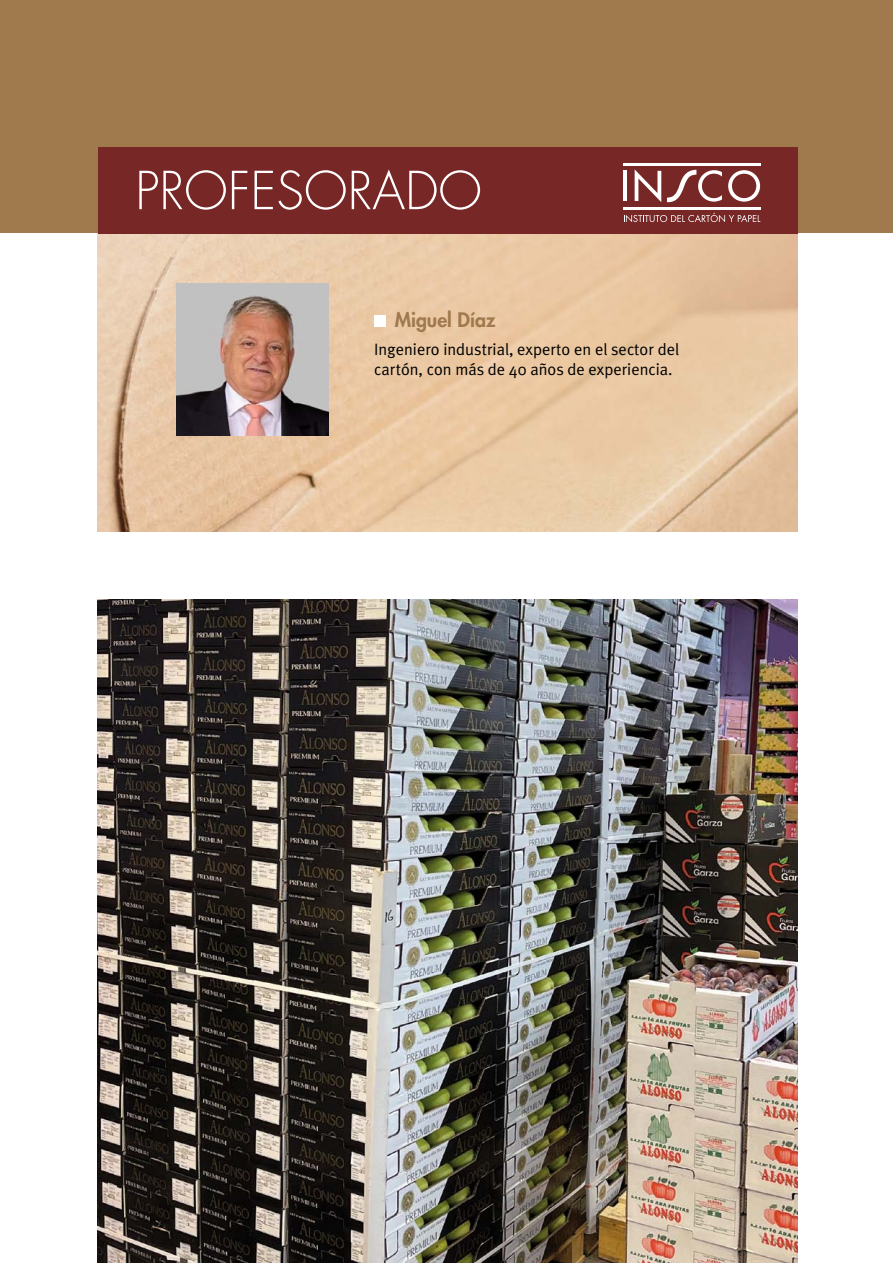
<style>
.page{position:relative;width:893px;height:1263px;background:#fff}
.page>*{position:absolute;margin:0;border:0;box-sizing:border-box;transform-origin:0 0}
.t1{font:300 51px "Futura";color:#fff}
.t2{font:800 19.5px "Futura";color:#a0794d}
.t3{font:16.5px/19.5px "Meta Plus Normal";color:#000}
</style>
<div class="page">
<div style="left:0;top:0;width:893px;height:233px;background:#a0794d"></div>
<img style="left:98px;top:234px;width:699px;height:297px">
<div style="left:98px;top:148px;width:699px;height:86px;background:#762726"></div>
<hr style="left:623px;top:207px;width:138px;height:3px;background:#fff">
<hr style="left:623px;top:171px;width:4px;height:30px;background:#fff">
<svg style="left:635px;top:170px;width:26px;height:32px"></svg>
<svg style="left:667px;top:170px;width:55px;height:33px"></svg>
<svg style="left:728px;top:170px;width:32px;height:32px"></svg>
<hr style="left:623px;top:163px;width:138px;height:2px;background:#fff">
<svg style="left:624px;top:213px;width:136px;height:9px"></svg>
<div style="left:374px;top:315px;width:12px;height:12px;background:#fff"></div>
<img style="left:176px;top:283px;width:153px;height:153px">
<img style="left:98px;top:600px;width:699px;height:663px">
<h1 class="t1" style="left:135px;top:158px;width:348px">PROFESORADO</h1>
<p class="t2" style="left:395px;top:307px;width:102px">Miguel Díaz</p>
<p class="t3" style="left:374px;top:340px;width:306px">Ingeniero industrial, experto en el sector del cartón, con más de 40 años de experiencia.</p>
</div>
